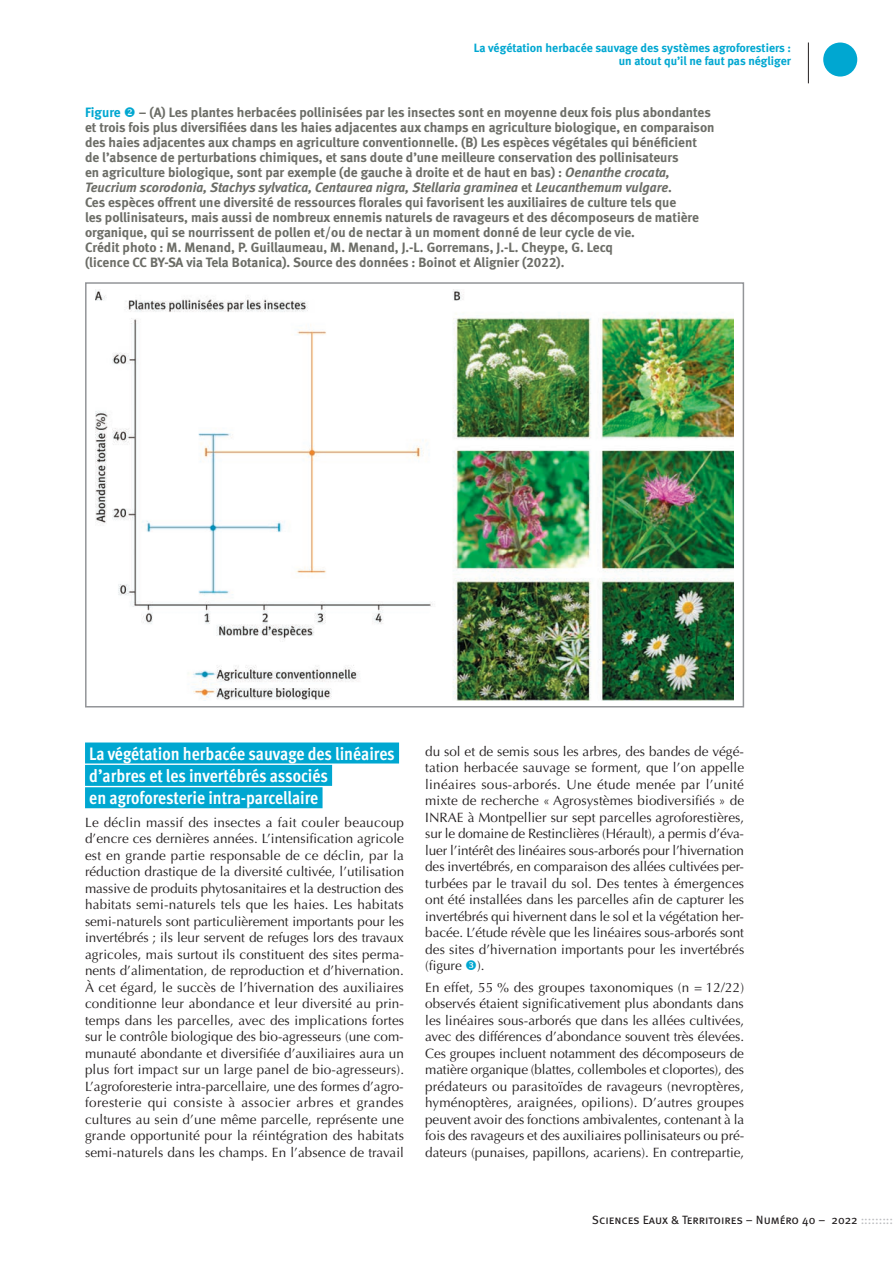
<style>
.page{position:relative;width:893px;height:1263px;background:#fff}
.page>*{position:absolute;margin:0;border:0;box-sizing:border-box;transform-origin:0 0}
.t1{font:700 18px/22.4px "Meta Cond OT";color:#fff}
.t2{font:13.5px/16.5px "Optima";letter-spacing:.005em;color:#231f20;text-align:justify}
.t3{font:13.5px/15px "Meta Bold LF";color:#6c6d67}
.t4{font:12px/13.5px "Meta Bold LF";color:#00a7d1;text-align:right}
.t5{font:12px "Meta Book Caps";color:#231f20}
.s1{color:#00a7d1}
.s2{font-style:italic}
.s3{color:#bcbdc0}
</style>
<div class="page">
<div style="left:823px;top:43px;width:34px;height:34px;background:#00a7d1;border-radius:50%"></div>
<hr style="left:808px;top:43px;width:1px;height:40px;background:#231f20">
<div style="left:85px;top:742px;width:314px;height:21px;background:#00a7d1"></div>
<div style="left:85px;top:765px;width:247px;height:21px;background:#00a7d1"></div>
<div style="left:85px;top:787px;width:238px;height:21px;background:#00a7d1"></div>
<img style="left:96px;top:290px;width:638px;height:410px">
<div style="left:85px;top:282px;width:659px;height:425px;border:2px solid #939598"></div>
<p class="t4" style="left:474px;top:41px;width:319px">La végétation herbacée sauvage des systèmes agroforestiers : un atout qu’il ne faut pas négliger</p>
<p class="t3" style="left:85px;top:104px;width:631px"><span class="s1">Figure</span> <span class="s1">❖</span> – (A) Les plantes herbacées pollinisées par les insectes sont en moyenne deux fois plus abondantes et trois fois plus diversifiées dans les haies adjacentes aux champs en agriculture biologique, en comparaison des haies adjacentes aux champs en agriculture conventionnelle. (B) Les espèces végétales qui bénéficient de l’absence de perturbations chimiques, et sans doute d’une meilleure conservation des pollinisateurs<br>en agriculture biologique, sont par exemple (de gauche à droite et de haut en bas) : <span class="s2">Oenanthe crocata, Teucrium scorodonia, Stachys sylvatica, Centaurea nigra, Stellaria graminea</span> et <span class="s2">Leucanthemum vulgare</span>.<br>Ces espèces offrent une diversité de ressources florales qui favorisent les auxiliaires de culture tels que<br>les pollinisateurs, mais aussi de nombreux ennemis naturels de ravageurs et des décomposeurs de matière organique, qui se nourrissent de pollen et/ou de nectar à un moment donné de leur cycle de vie.<br>Crédit photo : M. Menand, P. Guillaumeau, M. Menand, J.-L. Gorremans, J.-L. Cheype, G. Lecq<br>(licence CC BY-SA via Tela Botanica). Source des données : Boinot et Alignier (2022).</p>
<h1 class="t1" style="left:89px;top:742px;width:307px">La végétation herbacée sauvage des linéaires d’arbres et les invertébrés associés<br>en agroforesterie intra-parcellaire</h1>
<p class="t2" style="left:85px;top:814px;width:321px">Le déclin massif des insectes a fait couler beaucoup d’encre ces dernières années. L’intensification agricole est en grande partie responsable de ce déclin, par la réduction drastique de la diversité cultivée, l’utilisation massive de produits phytosanitaires et la destruction des habitats semi-naturels tels que les haies. Les habitats semi-naturels sont particulièrement importants pour les invertébrés ; ils leur servent de refuges lors des travaux agricoles, mais surtout ils constituent des sites perma&shy;nents d’alimentation, de reproduction et d’hivernation.<br>À cet égard, le succès de l’hivernation des auxiliaires conditionne leur abondance et leur diversité au prin&shy;temps dans les parcelles, avec des implications fortes sur le contrôle biologique des bio-agresseurs (une com&shy;munauté abondante et diversifiée d’auxiliaires aura un plus fort impact sur un large panel de bio-agresseurs).<br>L’agroforesterie intra-parcellaire, une des formes d’agro&shy;foresterie qui consiste à associer arbres et grandes cultures au sein d’une même parcelle, représente une grande opportunité pour la réintégration des habitats semi-naturels dans les champs. En l’absence de travail</p>
<p class="t2" style="left:425px;top:743px;width:321px">du sol et de semis sous les arbres, des bandes de végé&shy;tation herbacée sauvage se forment, que l’on appelle linéaires sous-arborés. Une étude menée par l’unité mixte de recherche « Agrosystèmes biodiversifiés » de INRAE à Montpellier sur sept parcelles agroforestières, sur le domaine de Restinclières (Hérault), a permis d’éva&shy;luer l’intérêt des linéaires sous-arborés pour l’hivernation des invertébrés, en comparaison des allées cultivées per&shy;turbées par le travail du sol. Des tentes à émergences ont été installées dans les parcelles afin de capturer les invertébrés qui hivernent dans le sol et la végétation her&shy;bacée. L’étude révèle que les linéaires sous-arborés sont des sites d’hivernation importants pour les invertébrés (figure ).</p>
<p class="t2" style="left:425px;top:979px;width:321px">En effet, 55 % des groupes taxonomiques (n = 12/22) observés étaient significativement plus abondants dans les linéaires sous-arborés que dans les allées cultivées, avec des différences d’abondance souvent très élevées.<br>Ces groupes incluent notamment des décomposeurs de matière organique (blattes, collemboles et cloportes), des prédateurs ou parasitoïdes de ravageurs (nevroptères, hyménoptères, araignées, opilions). D’autres groupes peuvent avoir des fonctions ambivalentes, contenant à la fois des ravageurs et des auxiliaires pollinisateurs ou pré&shy;dateurs (punaises, papillons, acariens). En contrepartie,</p>
<p class="t5" style="left:592px;top:1213px;width:303px">Sciences Eaux &amp; Territoires – Numéro 40 – 2022 <span class="s3">:::::::::</span></p>
</div>
